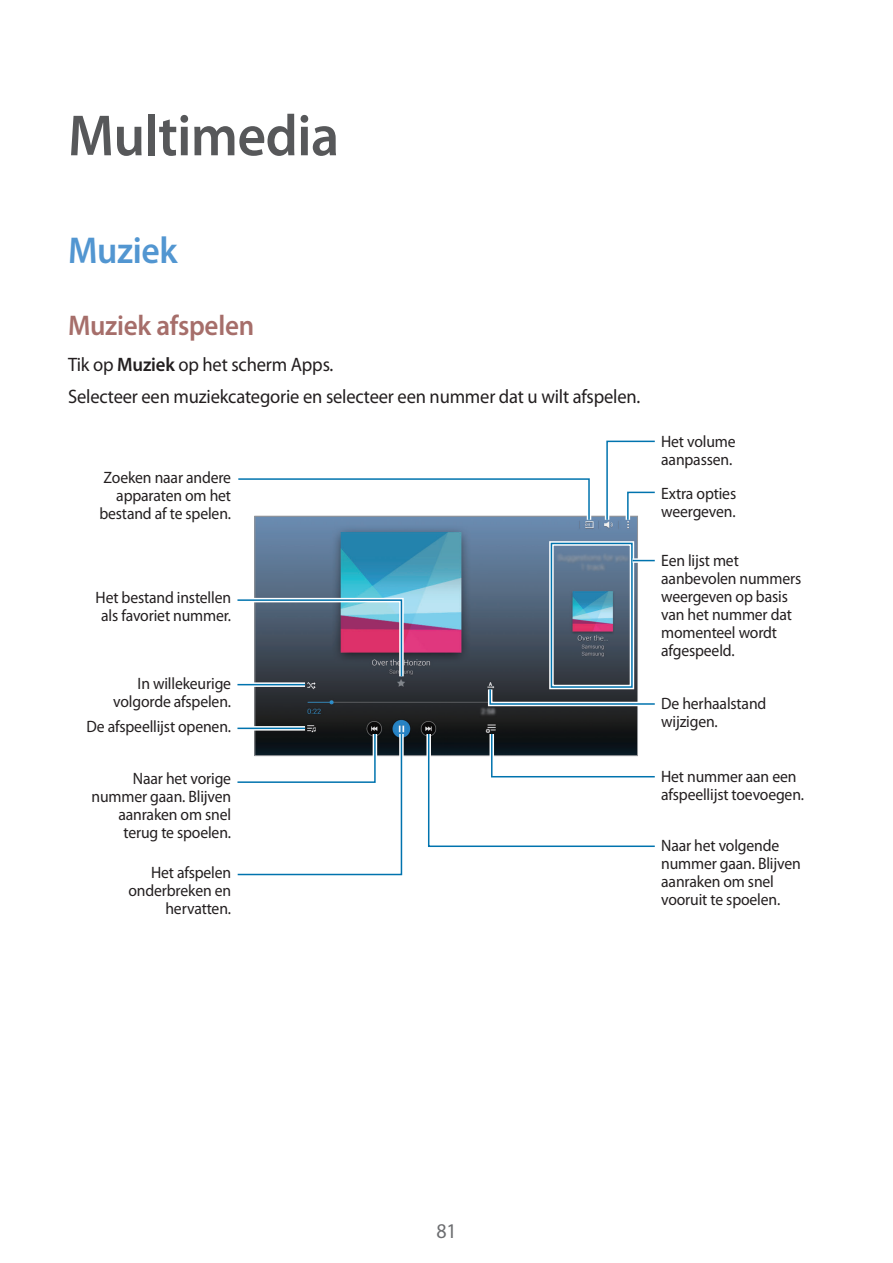
<style>
.page{position:relative;width:893px;height:1263px;background:#fff}
.page>*{position:absolute;margin:0;border:0;box-sizing:border-box;transform-origin:0 0}
.t1{font:600 58.5px "Myriad Pro";letter-spacing:-.01em;color:#57585a;scale:.95 1}
.t2{font:600 37.5px "Myriad Pro";letter-spacing:-.01em;color:#5296d1;scale:.95 1}
.t3{font:600 28.5px "Myriad Pro";letter-spacing:-.01em;color:#a66e6a;scale:.95 1}
.t4{font:21px "Myriad Pro";color:#6c6d70;scale:.95 1}
.t5{font:19.5px/32px "Myriad Pro";letter-spacing:-.01em;color:#231f20;scale:.95 1}
.t6{font:16.5px/18px "Myriad Pro";letter-spacing:-.01em;color:#231f20;scale:.95 1}
.s1{font-weight:600}
</style>
<div class="page">
<svg style="left:254px;top:515px;width:384px;height:241px;background:#4b6176"></svg>
<svg style="left:237px;top:682px;width:68px;height:5px"></svg>
<hr style="left:237px;top:684px;width:68px;height:1px;background:#0073ae">
<svg style="left:424px;top:729px;width:231px;height:118px"></svg>
<svg style="left:486px;top:685px;width:169px;height:23px"></svg>
<svg style="left:603px;top:440px;width:52px;height:84px"></svg>
<svg style="left:238px;top:478px;width:355px;height:46px"></svg>
<svg style="left:237px;top:729px;width:169px;height:147px"></svg>
<svg style="left:237px;top:726px;width:68px;height:5px"></svg>
<hr style="left:237px;top:728px;width:68px;height:1px;background:#0073ae">
<svg style="left:237px;top:596px;width:169px;height:85px;background:#746d81"></svg>
<div style="left:549px;top:541px;width:85px;height:148px;border:4px solid #fff"></div>
<div style="left:551px;top:543px;width:82px;height:145px;border:2px solid #0073ae"></div>
<svg style="left:633px;top:558px;width:22px;height:5px"></svg>
<svg style="left:633px;top:560px;width:22px;height:1px"></svg>
<h1 class="t1" style="left:68px;top:98px;width:287px">Multimedia</h1>
<h2 class="t2" style="left:68px;top:226px;width:117px">Muziek</h2>
<h3 class="t3" style="left:68px;top:308px;width:197px">Muziek afspelen</h3>
<p class="t5" style="left:68px;top:349px;width:604px">Tik op <span class="s1">Muziek</span> op het scherm Apps.<br>Selecteer een muziekcategorie en selecteer een nummer dat u wilt afspelen.</p>
<p class="t6" style="left:99px;top:469px;width:140px;text-align:right">Zoeken naar andere apparaten om het bestand af te spelen.</p>
<p class="t6" style="left:96px;top:588px;width:144px;text-align:center">Het bestand instellen als favoriet nummer.</p>
<p class="t6" style="left:113px;top:674px;width:126px;text-align:right">In willekeurige volgorde afspelen.</p>
<p class="t6" style="left:87px;top:717px;width:154px">De afspeellijst openen.</p>
<p class="t6" style="left:92px;top:770px;width:148px;text-align:right">Naar het vorige nummer gaan. Blijven aanraken om snel terug te spoelen.</p>
<p class="t6" style="left:128px;top:863px;width:110px;text-align:right">Het afspelen onderbreken en hervatten.</p>
<p class="t6" style="left:661px;top:432px;width:80px">Het volume aanpassen.</p>
<p class="t6" style="left:661px;top:484px;width:80px">Extra opties weergeven.</p>
<p class="t6" style="left:661px;top:551px;width:149px">Een lijst met aanbevolen nummers weergeven op basis van het nummer dat momenteel wordt afgespeeld.</p>
<p class="t6" style="left:661px;top:694px;width:112px">De herhaalstand wijzigen.</p>
<p class="t6" style="left:661px;top:767px;width:152px">Het nummer aan een afspeellijst toevoegen.</p>
<p class="t6" style="left:661px;top:836px;width:148px">Naar het volgende nummer gaan. Blijven aanraken om snel vooruit te spoelen.</p>
<p class="t4" style="left:436px;top:1218px;width:23px">81</p>
</div>
